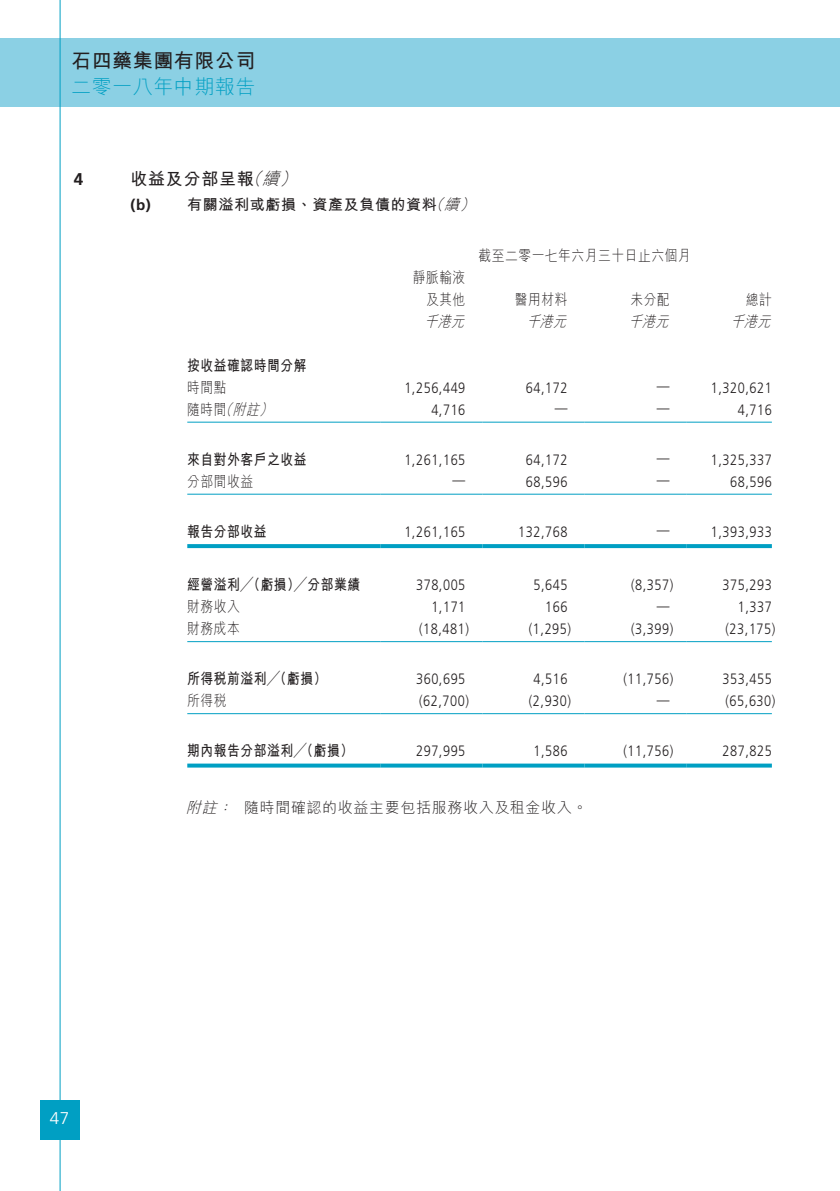
<style>
.page{position:relative;width:840px;height:1191px;background:#fff}
.page>*{position:absolute;margin:0;border:0;box-sizing:border-box;transform-origin:0 0}
.t1{font:20px "M Hei HK Bold E Ten B5 H";letter-spacing:.025em;color:#231f20}
.t2{font:20px "M Hei HK Light E Ten B5 H";letter-spacing:.025em;color:#009fc3}
.t3{font:17px "M Hei HK Bold E Ten B5 H";letter-spacing:.04em;color:#231f20}
.t4{font:300 17px "Frutiger LT Std";color:#fff}
.t5{font:700 17px "Frutiger";color:#231f20}
.t6{font:300 15px "Frutiger LT Std";letter-spacing:.04em;color:#231f20;scale:.85 1}
.t7{font:15px "M Hei HK Bold E Ten B5 H";letter-spacing:.04em;color:#231f20;scale:.85 1}
.t8{font:15px/22px "M Hei HK Light E Ten B5 H";letter-spacing:.04em;color:#231f20;text-align:right;scale:.85 1}
.t9{font:15px "M Hei HK Light E Ten B5 H";letter-spacing:.04em;color:#231f20}
.t10{font:15px "M Hei HK Bold E Ten B5 H";letter-spacing:.04em;color:#231f20}
.t11{font:italic 15px "M Hei HK Light E Ten B5 H";color:#231f20;scale:.85 1}
.t12{font:700 15px "Frutiger";color:#231f20}
.s1{font-family:"M Hei HK Light E Ten B5 H";font-style:italic}
.s2{font-style:normal}
.s3{font-style:italic}
</style>
<div class="page">
<div style="left:0;top:39px;width:839px;height:68px;background:#8bd0e4"></div>
<hr style="left:60px;top:0;width:1px;height:1191px;background:#009fc3">
<div style="left:40px;top:1100px;width:39px;height:40px;background:#009fc3"></div>
<hr style="left:187px;top:422px;width:193px;height:1px;background:#009fc3">
<hr style="left:380px;top:422px;width:102px;height:1px;background:#009fc3">
<hr style="left:482px;top:422px;width:102px;height:1px;background:#009fc3">
<hr style="left:584px;top:422px;width:102px;height:1px;background:#009fc3">
<hr style="left:686px;top:422px;width:85px;height:1px;background:#009fc3">
<hr style="left:187px;top:494px;width:193px;height:1px;background:#009fc3">
<hr style="left:380px;top:494px;width:102px;height:1px;background:#009fc3">
<hr style="left:482px;top:494px;width:102px;height:1px;background:#009fc3">
<hr style="left:584px;top:494px;width:102px;height:1px;background:#009fc3">
<hr style="left:686px;top:494px;width:85px;height:1px;background:#009fc3">
<svg style="left:187px;top:544px;width:193px;height:4px"></svg>
<svg style="left:380px;top:544px;width:102px;height:4px"></svg>
<svg style="left:482px;top:544px;width:102px;height:4px"></svg>
<svg style="left:584px;top:544px;width:102px;height:4px"></svg>
<svg style="left:686px;top:544px;width:85px;height:4px"></svg>
<hr style="left:187px;top:641px;width:193px;height:1px;background:#009fc3">
<hr style="left:380px;top:641px;width:102px;height:1px;background:#009fc3">
<hr style="left:482px;top:641px;width:102px;height:1px;background:#009fc3">
<hr style="left:584px;top:641px;width:102px;height:1px;background:#009fc3">
<hr style="left:686px;top:641px;width:85px;height:1px;background:#009fc3">
<hr style="left:187px;top:713px;width:193px;height:1px;background:#009fc3">
<hr style="left:380px;top:713px;width:102px;height:1px;background:#009fc3">
<hr style="left:482px;top:713px;width:102px;height:1px;background:#009fc3">
<hr style="left:584px;top:713px;width:102px;height:1px;background:#009fc3">
<hr style="left:686px;top:713px;width:85px;height:1px;background:#009fc3">
<svg style="left:187px;top:763px;width:193px;height:4px"></svg>
<svg style="left:380px;top:763px;width:102px;height:4px"></svg>
<svg style="left:482px;top:763px;width:102px;height:4px"></svg>
<svg style="left:584px;top:763px;width:102px;height:4px"></svg>
<svg style="left:686px;top:763px;width:85px;height:4px"></svg>
<h1 class="t1" style="left:71px;top:53px;width:186px">石四藥集團有限公司</h1>
<h1 class="t2" style="left:71px;top:79px;width:186px">二零一八年中期報告</h1>
<p class="t5" style="left:74px;top:173px;width:11px">4</p>
<p class="t3" style="left:130px;top:172px;width:172px">收益及分部呈報<span class="s1">（續）</span></p>
<p class="t12" style="left:130px;top:199px;width:22px">(b)</p>
<p class="t10" style="left:187px;top:199px;width:293px">有關溢利或虧損、資產及負債的資料<span class="s1">（續）</span></p>
<p class="t8" style="left:412px;top:268px;width:63px">靜脈輸液及其他</p>
<p class="t8" style="left:478px;top:246px;width:251px">截至二零一七年六月三十日止六個月</p>
<p class="t8" style="left:514px;top:290px;width:63px">醫用材料</p>
<p class="t8" style="left:630px;top:290px;width:48px">未分配</p>
<p class="t8" style="left:745px;top:290px;width:32px">總計</p>
<p class="t11" style="left:424px;top:315px;width:53px">千港元</p>
<p class="t11" style="left:526px;top:315px;width:53px">千港元</p>
<p class="t11" style="left:628px;top:315px;width:53px">千港元</p>
<p class="t11" style="left:730px;top:315px;width:53px">千港元</p>
<p class="t7" style="left:187px;top:359px;width:142px">按收益確認時間分解</p>
<p class="t8" style="left:187px;top:378px;width:48px">時間點</p>
<p class="t6" style="left:404px;top:381px;width:73px">1,256,449</p>
<p class="t6" style="left:525px;top:381px;width:50px">64,172</p>
<p class="t6" style="left:656px;top:380px;width:16px">—</p>
<p class="t6" style="left:710px;top:381px;width:73px">1,320,621</p>
<p class="t11" style="left:187px;top:403px;width:106px"><span class="s2">隨時間</span>（附註）</p>
<p class="t6" style="left:431px;top:403px;width:42px">4,716</p>
<p class="t6" style="left:554px;top:402px;width:16px">—</p>
<p class="t6" style="left:656px;top:402px;width:16px">—</p>
<p class="t6" style="left:737px;top:403px;width:42px">4,716</p>
<p class="t7" style="left:187px;top:453px;width:142px">來自對外客戶之收益</p>
<p class="t6" style="left:404px;top:453px;width:73px">1,261,165</p>
<p class="t6" style="left:525px;top:453px;width:50px">64,172</p>
<p class="t6" style="left:656px;top:452px;width:16px">—</p>
<p class="t6" style="left:710px;top:453px;width:73px">1,325,337</p>
<p class="t8" style="left:187px;top:472px;width:79px">分部間收益</p>
<p class="t6" style="left:452px;top:474px;width:16px">—</p>
<p class="t6" style="left:525px;top:475px;width:50px">68,596</p>
<p class="t6" style="left:656px;top:474px;width:16px">—</p>
<p class="t6" style="left:729px;top:475px;width:50px">68,596</p>
<p class="t7" style="left:187px;top:525px;width:95px">報告分部收益</p>
<p class="t6" style="left:404px;top:525px;width:73px">1,261,165</p>
<p class="t6" style="left:518px;top:525px;width:59px">132,768</p>
<p class="t6" style="left:656px;top:524px;width:16px">—</p>
<p class="t6" style="left:710px;top:525px;width:73px">1,393,933</p>
<p class="t7" style="left:187px;top:579px;width:205px">經營溢利╱（虧損）╱分部業績</p>
<p class="t6" style="left:416px;top:579px;width:59px">378,005</p>
<p class="t6" style="left:533px;top:579px;width:42px">5,645</p>
<p class="t6" style="left:630px;top:579px;width:51px">(8,357)</p>
<p class="t6" style="left:722px;top:579px;width:59px">375,293</p>
<p class="t8" style="left:187px;top:597px;width:63px">財務收入</p>
<p class="t6" style="left:431px;top:601px;width:42px">1,171</p>
<p class="t6" style="left:545px;top:601px;width:28px">166</p>
<p class="t6" style="left:656px;top:599px;width:16px">—</p>
<p class="t6" style="left:737px;top:601px;width:42px">1,337</p>
<p class="t8" style="left:187px;top:619px;width:63px">財務成本</p>
<p class="t6" style="left:419px;top:623px;width:60px">(18,481)</p>
<p class="t6" style="left:528px;top:623px;width:51px">(1,295)</p>
<p class="t6" style="left:630px;top:623px;width:51px">(3,399)</p>
<p class="t6" style="left:725px;top:623px;width:60px">(23,175)</p>
<p class="t7" style="left:187px;top:673px;width:165px">所得稅前溢利╱（虧損）</p>
<p class="t6" style="left:416px;top:673px;width:59px">360,695</p>
<p class="t6" style="left:533px;top:673px;width:42px">4,516</p>
<p class="t6" style="left:623px;top:673px;width:60px">(11,756)</p>
<p class="t6" style="left:722px;top:673px;width:59px">353,455</p>
<p class="t8" style="left:187px;top:691px;width:48px">所得稅</p>
<p class="t6" style="left:419px;top:695px;width:60px">(62,700)</p>
<p class="t6" style="left:528px;top:695px;width:51px">(2,930)</p>
<p class="t6" style="left:656px;top:693px;width:16px">—</p>
<p class="t6" style="left:725px;top:695px;width:60px">(65,630)</p>
<p class="t7" style="left:187px;top:745px;width:197px">期內報告分部溢利╱（虧損）</p>
<p class="t6" style="left:416px;top:745px;width:59px">297,995</p>
<p class="t6" style="left:533px;top:745px;width:42px">1,586</p>
<p class="t6" style="left:623px;top:745px;width:60px">(11,756)</p>
<p class="t6" style="left:722px;top:745px;width:59px">287,825</p>
<p class="t9" style="left:186px;top:802px;width:403px"><span class="s3">附註：</span>隨時間確認的收益主要包括服務收入及租金收入。</p>
<p class="t4" style="left:50px;top:1111px;width:21px">47</p>
</div>
